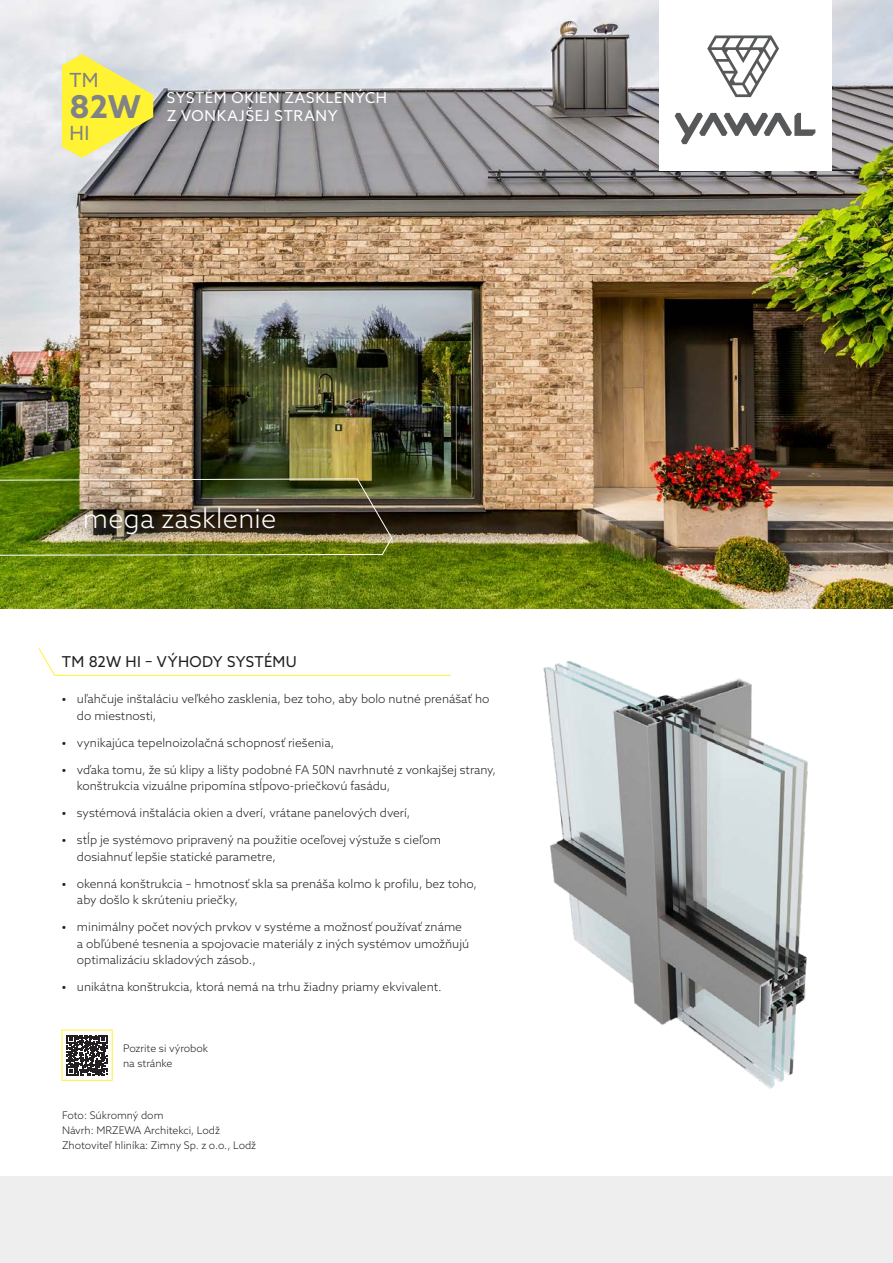
<style>
.page{position:relative;width:893px;height:1263px;background:#fff}
.page>*{position:absolute;margin:0;border:0;box-sizing:border-box;transform-origin:0 0}
.diament_systemowy_M_SZARY{font:700 31.5px "Azo Sans";color:#808285}
.napis_w_ramce_na_obrazku{font:300 27px "Azo Sans";letter-spacing:.01em;color:#fff}
.diament_systemowy_S_SZARY{font:19.5px "Azo Sans";color:#808285}
.napis_obok_diamentu{font:15px/18px "Azo Sans";letter-spacing:.045em;color:#fff}
.zalety_systemu{font:15px "Azo Sans";letter-spacing:.02em;color:#231f20}
.t1{font:300 12px/16.5px "Azo Sans";color:#231f20}
.opis_zdjecia{font:300 10.5px/15px "Azo Sans";color:#231f20}
.s1{font-weight:700}
</style>
<div class="page">
<img style="left:543px;top:661px;width:265px;height:428px">
<img style="left:0;top:0;width:893px;height:608px">
<div style="left:659px;top:0;width:172px;height:171px;background:#fff"></div>
<svg style="left:707px;top:36px;width:72px;height:61px"></svg>
<svg style="left:675px;top:113px;width:140px;height:31px"></svg>
<div style="left:0;top:1176px;width:893px;height:87px;background:#eeeeef"></div>
<svg style="left:38px;top:648px;width:413px;height:28px"></svg>
<svg style="left:62px;top:54px;width:91px;height:104px;background:#e7e062"></svg>
<img style="left:0;top:478px;width:393px;height:78px">
<svg style="left:67px;top:1035px;width:40px;height:40px"></svg>
<p class="diament_systemowy_S_SZARY" style="left:69px;top:68px;width:31px">TM</p>
<p class="diament_systemowy_S_SZARY" style="left:69px;top:120px;width:22px">HI</p>
<p class="diament_systemowy_M_SZARY" style="left:69px;top:86px;width:73px">82W</p>
<p class="napis_obok_diamentu" style="left:167px;top:88px;width:222px">SYSTÉM OKIEN ZASKLENÝCH<br>Z VONKAJŠEJ STRANY</p>
<p class="napis_w_ramce_na_obrazku" style="left:83px;top:500px;width:195px">mega zasklenie</p>
<p class="zalety_systemu" style="left:62px;top:651px;width:236px">TM 82W HI – VÝHODY SYSTÉMU</p>
<p class="t1" style="left:77px;top:691px;width:414px;text-indent:-15px"><span class="s1">•</span> uľahčuje inštaláciu veľkého zasklenia, bez toho, aby bolo nutné prenášať ho do miestnosti,</p>
<p class="t1" style="left:62px;top:734px;width:274px"><span class="s1">•</span> vynikajúca tepelnoizolačná schopnosť riešenia,</p>
<p class="t1" style="left:77px;top:761px;width:421px;text-indent:-15px"><span class="s1">•</span> vďaka tomu, že sú klipy a lišty podobné FA 50N navrhnuté z vonkajšej strany, konštrukcia vizuálne pripomína stĺpovo-priečkovú fasádu,</p>
<p class="t1" style="left:62px;top:805px;width:350px"><span class="s1">•</span> systémová inštalácia okien a dverí, vrátane panelových dverí,</p>
<p class="t1" style="left:77px;top:832px;width:365px;text-indent:-15px"><span class="s1">•</span> stĺp je systémovo pripravený na použitie oceľovej výstuže s cieľom dosiahnuť lepšie statické parametre,</p>
<p class="t1" style="left:77px;top:875px;width:402px;text-indent:-15px"><span class="s1">•</span> okenná konštrukcia – hmotnosť skla sa prenáša kolmo k profilu, bez toho, aby došlo k skrúteniu priečky,</p>
<p class="t1" style="left:77px;top:919px;width:394px;text-indent:-15px"><span class="s1">•</span> minimálny počet nových prvkov v systéme a možnosť používať známe a obľúbené tesnenia a spojovacie materiály z iných systémov umožňujú optimalizáciu skladových zásob.,</p>
<p class="t1" style="left:62px;top:979px;width:381px"><span class="s1">•</span> unikátna konštrukcia, ktorá nemá na trhu žiadny priamy ekvivalent.</p>
<p class="opis_zdjecia" style="left:123px;top:1040px;width:87px">Pozrite si výrobok na stránke</p>
<p class="opis_zdjecia" style="left:62px;top:1107px;width:196px">Foto: Súkromný dom<br>Návrh: MRZEWA Architekci, Lodž<br>Zhotoviteľ hliníka: Zimny Sp. z o.o., Lodž</p>
</div>
